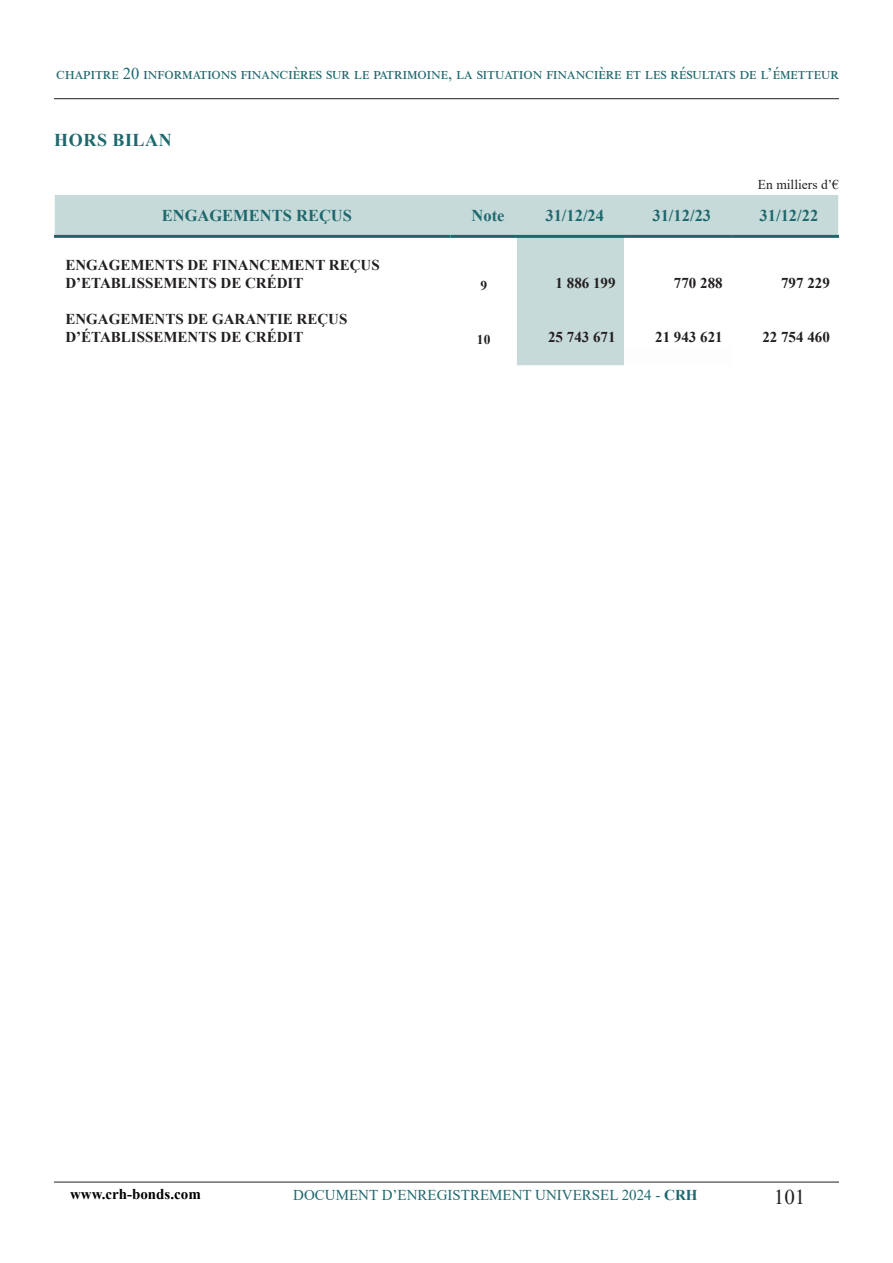
<style>
.page{position:relative;width:893px;height:1263px;background:#fff}
.page>*{position:absolute;margin:0;border:0;box-sizing:border-box;transform-origin:0 0}
.t1{font:21px "Times New Roman";color:#231f20}
.t2{font:700 18px "Times New Roman";letter-spacing:.035em;color:#1e686c}
.t3{font:16.5px "Times New Roman";color:#1e686c}
.t4{font:700 16.5px "Times New Roman";color:#1e686c}
.t5{font:700 15px/18px "Times New Roman";color:#231f20}
.t6{font:15px "Times New Roman";color:#1e686c}
.t7{font:700 15px "Times New Roman";color:#000}
.t8{font:13.5px "Times New Roman";color:#231f20}
.t9{font:700 13.5px "Times New Roman";color:#231f20}
.s1{font-weight:700}
</style>
<div class="page">
<hr style="left:54px;top:1182px;width:785px;height:1px;background:#231f20">
<hr style="left:54px;top:98px;width:785px;height:1px;background:#231f20">
<svg style="left:55px;top:195px;width:783px;height:170px"></svg>
<svg style="left:624px;top:238px;width:214px;height:108px"></svg>
<div style="left:624px;top:346px;width:107px;height:19px;background:#fcfdfc"></div>
<hr style="left:54px;top:235px;width:396px;height:3px;background:#1e686c">
<hr style="left:450px;top:235px;width:67px;height:3px;background:#1e686c">
<hr style="left:517px;top:235px;width:107px;height:3px;background:#1e686c">
<hr style="left:624px;top:235px;width:107px;height:3px;background:#1e686c">
<hr style="left:731px;top:235px;width:108px;height:3px;background:#1e686c">
<p class="t3" style="left:56px;top:62px;width:784px">CHAPITRE 20 INFORMATIONS FINANCIÈRES SUR LE PATRIMOINE, LA SITUATION FINANCIÈRE ET LES RÉSULTATS DE L’ÉMETTEUR</p>
<p class="t2" style="left:54px;top:127px;width:119px">HORS BILAN</p>
<p class="t8" style="left:758px;top:175px;width:82px">En milliers d’€</p>
<p class="t4" style="left:162px;top:203px;width:192px">ENGAGEMENTS REÇUS</p>
<p class="t4" style="left:471px;top:203px;width:34px">Note</p>
<p class="t4" style="left:545px;top:203px;width:60px">31/12/24</p>
<p class="t4" style="left:652px;top:203px;width:60px">31/12/23</p>
<p class="t4" style="left:760px;top:203px;width:60px">31/12/22</p>
<p class="t5" style="left:65px;top:255px;width:316px">ENGAGEMENTS DE FINANCEMENT REÇUS<br>D’ETABLISSEMENTS DE CRÉDIT</p>
<p class="t9" style="left:480px;top:276px;width:8px">9</p>
<p class="t5" style="left:556px;top:274px;width:61px">1 886 199</p>
<p class="t5" style="left:674px;top:274px;width:50px">770 288</p>
<p class="t5" style="left:781px;top:274px;width:50px">797 229</p>
<p class="t5" style="left:65px;top:309px;width:284px">ENGAGEMENTS DE GARANTIE REÇUS<br>D’ÉTABLISSEMENTS DE CRÉDIT</p>
<p class="t9" style="left:477px;top:330px;width:15px">10</p>
<p class="t5" style="left:548px;top:327px;width:69px">25 743 671</p>
<p class="t5" style="left:655px;top:327px;width:69px">21 943 621</p>
<p class="t5" style="left:762px;top:327px;width:69px">22 754 460</p>
<p class="t7" style="left:70px;top:1183px;width:132px">www.crh-bonds.com</p>
<p class="t6" style="left:293px;top:1184px;width:406px">DOCUMENT D’ENREGISTREMENT UNIVERSEL 2024 - <span class="s1">CRH</span></p>
<h1 class="t1" style="left:774px;top:1182px;width:33px">101</h1>
</div>
